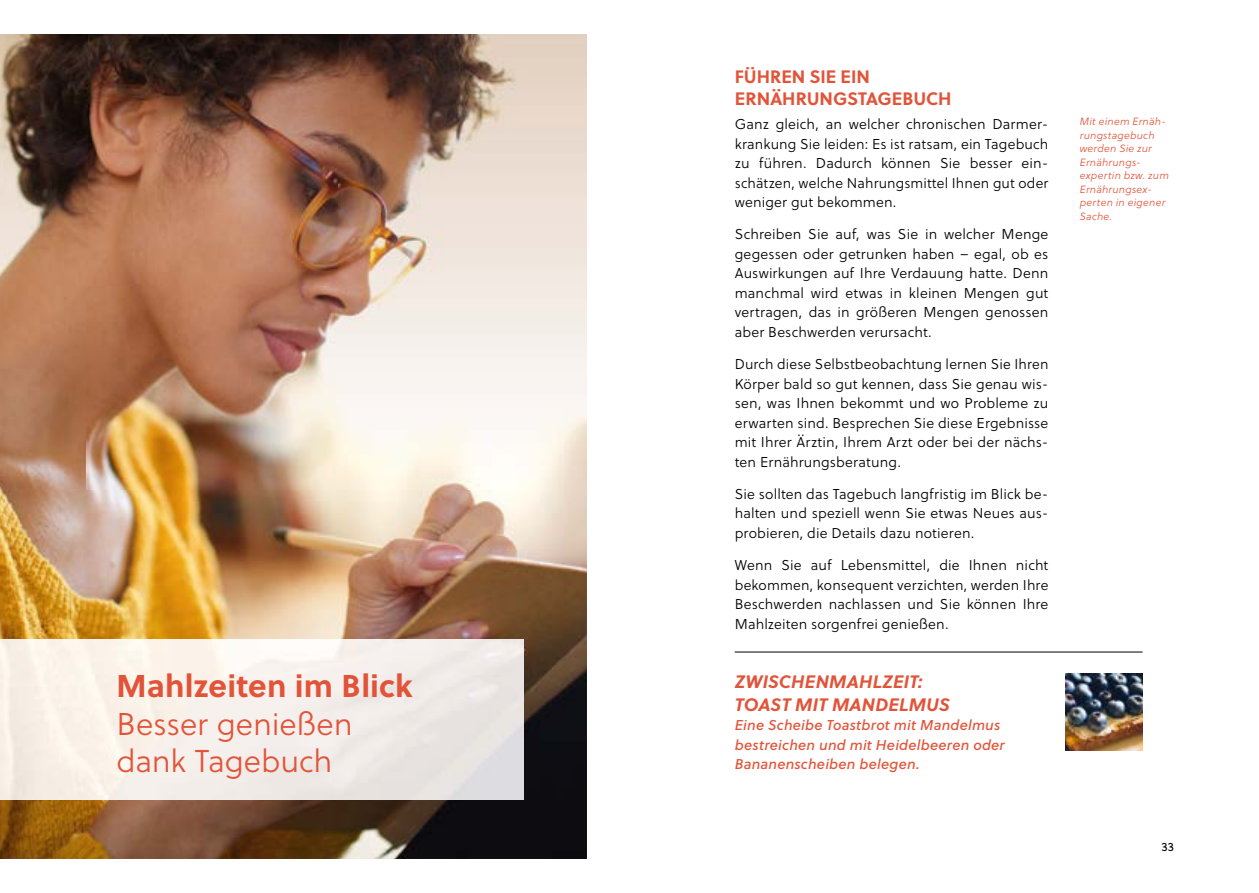
<style>
.page{position:relative;width:1259px;height:893px;background:#fff}
.page>*{position:absolute;margin:0;border:0;box-sizing:border-box;transform-origin:0 0}
.t1{font:31.5px/37.5px "Soleil Lt";letter-spacing:-.005em;color:#e25439}
.t2{font:italic 700 18px/22.5px "Soleil";letter-spacing:.01em;color:#e25439}
.t3{font:700 18px/22.5px "Soleil";color:#e25439}
.t4{font:14.25px/19.5px "Soleil Lt";letter-spacing:.01em;color:#000;text-align:justify}
.t5{font:italic 14.25px/19.5px "Soleil Bk";letter-spacing:.015em;color:#e25439}
.t6{font:12px "Soleil";color:#000}
.t7{font:italic 10.5px/13.5px "Soleil Lt";letter-spacing:.02em;color:#e25439}
.s1{font-family:"Soleil";font-weight:700}
</style>
<div class="page">
<img style="left:0;top:489px;width:587px;height:370px">
<img style="left:0;top:34px;width:587px;height:455px">
<img style="left:0;top:640px;width:524px;height:160px">
<hr style="left:735px;top:652px;width:407px;height:1px;background:#000">
<img style="left:1065px;top:673px;width:77px;height:77px">
<p class="t1" style="left:116px;top:667px;width:298px"><span class="s1">Mahlzeiten im Blick<br></span>Besser genießen dank Tagebuch</p>
<p class="t3" style="left:735px;top:64px;width:218px">FÜHREN SIE EIN<br>ERNÄHRUNGSTAGEBUCH</p>
<p class="t4" style="left:735px;top:114px;width:315px">Ganz gleich, an welcher chronischen Darmer&shy;krankung Sie leiden: Es ist ratsam, ein Tagebuch zu führen. Dadurch können Sie besser ein&shy;schätzen, welche Nahrungsmittel Ihnen gut oder weniger gut bekommen.</p>
<p class="t4" style="left:735px;top:224px;width:315px">Schreiben Sie auf, was Sie in welcher Menge gegessen oder getrunken haben – egal, ob es Auswirkungen auf Ihre Verdauung hatte. Denn manchmal wird etwas in kleinen Mengen gut vertragen, das in größeren Mengen genossen aber Beschwerden verursacht.</p>
<p class="t4" style="left:735px;top:354px;width:315px">Durch diese Selbstbeobachtung lernen Sie Ihren Körper bald so gut kennen, dass Sie genau wis&shy;sen, was Ihnen bekommt und wo Probleme zu erwarten sind. Besprechen Sie diese Ergebnisse mit Ihrer Ärztin, Ihrem Arzt oder bei der nächs&shy;ten Ernährungsberatung.</p>
<p class="t4" style="left:735px;top:484px;width:315px">Sie sollten das Tagebuch langfristig im Blick be&shy;halten und speziell wenn Sie etwas Neues aus&shy;probieren, die Details dazu notieren.</p>
<p class="t4" style="left:735px;top:555px;width:315px">Wenn Sie auf Lebensmittel, die Ihnen nicht bekommen, konsequent verzichten, werden Ihre Beschwerden nachlassen und Sie können Ihre Mahlzeiten sorgenfrei genießen.</p>
<p class="t2" style="left:735px;top:670px;width:217px">ZWISCHENMAHLZEIT:<br>TOAST MIT MANDELMUS</p>
<p class="t5" style="left:735px;top:715px;width:272px">Eine Scheibe Toastbrot mit Mandelmus bestreichen und mit Heidelbeeren oder<br>Bananenscheiben belegen.</p>
<p class="t7" style="left:1079px;top:115px;width:91px">Mit einem Ernäh&shy;rungstagebuch werden Sie zur<br>Ernährungs&shy;expertin bzw. zum<br>Ernährungsex&shy;perten in eigener<br>Sache.</p>
<p class="t6" style="left:1161px;top:838px;width:14px">33</p>
</div>
